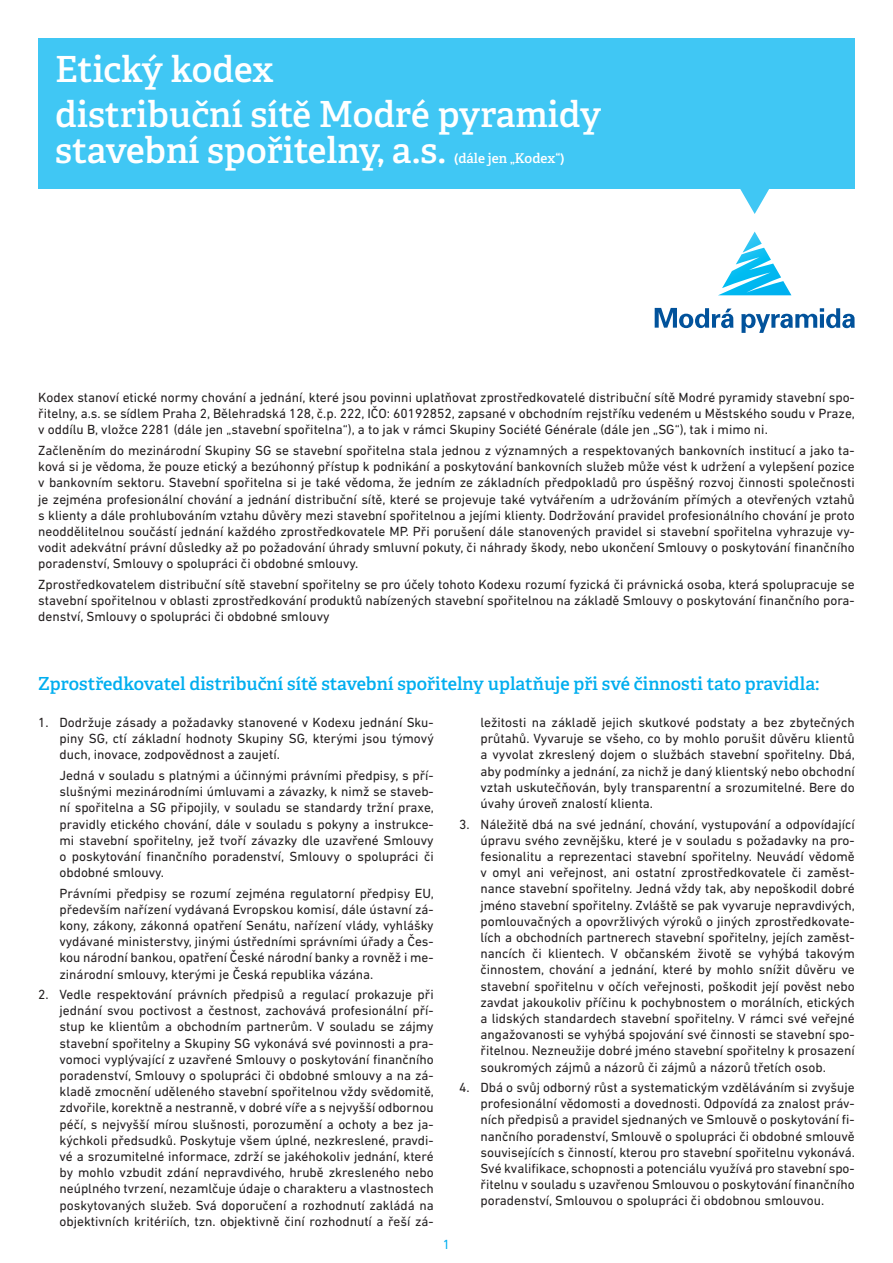
<style>
.page{position:relative;width:893px;height:1263px;background:#fff}
.page>*{position:absolute;margin:0;border:0;box-sizing:border-box;transform-origin:0 0}
.t1{font:600 36px/36px "Adelle";color:#fff}
.mezititulek{font:600 18px "Adelle";color:#00aeef}
.TEXT{font:13.5px/16.2px "DIN Next LT Pro";color:#231f20;text-align:justify}
.text_5zleva{font:13.5px/16.2px "DIN Next LT Pro";color:#231f20;text-align:justify}
.t2{font:600 13.5px "Adelle";color:#fff}
.t3{font:13.5px "DIN Next LT Pro";color:#00aeef}
</style>
<div class="page">
<div style="left:38px;top:38px;width:817px;height:150px;background:#40c7f4"></div>
<svg style="left:719px;top:232px;width:72px;height:63px"></svg>
<svg style="left:655px;top:308px;width:200px;height:25px"></svg>
<svg style="left:721px;top:188px;width:68px;height:26px"></svg>
<p class="t1" style="left:55px;top:52px;width:220px">Etický kodex</p>
<p class="t1" style="left:55px;top:97px;width:548px">distribuční sítě Modré pyramidy stavební spořitelny, a.s.</p>
<p class="t2" style="left:454px;top:150px;width:112px">(dále jen „Kodex“)</p>
<p class="TEXT" style="left:38px;top:389px;width:818px">Kodex stanoví etické normy chování a jednání, které jsou povinni uplatňovat zprostředkovatelé distribuční sítě Modré pyramidy stavební spo&shy;řitelny, a.s. se sídlem Praha 2, Bělehradská 128, č.p. 222, IČO: 60192852, zapsané v obchodním rejstříku vedeném u Městského soudu v Praze, v oddílu B, vložce 2281 (dále jen „stavební spořitelna“), a to jak v rámci Skupiny Société Générale (dále jen „SG“), tak i mimo ni.</p>
<p class="TEXT" style="left:38px;top:442px;width:818px">Začleněním do mezinárodní Skupiny SG se stavební spořitelna stala jednou z významných a respektovaných bankovních institucí a jako ta&shy;ková si je vědoma, že pouze etický a bezúhonný přístup k podnikání a poskytování bankovních služeb může vést k udržení a vylepšení pozice v bankovním sektoru. Stavební spořitelna si je také vědoma, že jedním ze základních předpokladů pro úspěšný rozvoj činnosti společnosti je zejména profesionální chování a jednání distribuční sítě, které se projevuje také vytvářením a udržováním přímých a otevřených vztahů s klienty a dále prohlubováním vztahu důvěry mezi stavební spořitelnou a jejími klienty. Dodržování pravidel profesionálního chování je proto neoddělitelnou součástí jednání každého zprostředkovatele MP. Při porušení dále stanovených pravidel si stavební spořitelna vyhrazuje vy&shy;vodit adekvátní právní důsledky až po požadování úhrady smluvní pokuty, či náhrady škody, nebo ukončení Smlouvy o poskytování finančního poradenství, Smlouvy o spolupráci či obdobné smlouvy.</p>
<p class="TEXT" style="left:38px;top:576px;width:818px">Zprostředkovatelem distribuční sítě stavební spořitelny se pro účely tohoto Kodexu rozumí fyzická či právnická osoba, která spolupracuje se stavební spořitelnou v oblasti zprostředkování produktů nabízených stavební spořitelnou na základě Smlouvy o poskytování finančního pora&shy;denství, Smlouvy o spolupráci či obdobné smlouvy</p>
<p class="mezititulek" style="left:38px;top:672px;width:783px">Zprostředkovatel distribuční sítě stavební spořitelny uplatňuje při své činnosti tato pravidla:</p>
<p class="TEXT" style="left:60px;top:714px;width:376px;text-indent:-21px">1. Dodržuje zásady a požadavky stanovené v Kodexu jednání Sku&shy;piny SG, ctí základní hodnoty Skupiny SG, kterými jsou týmový duch, inovace, zodpovědnost a zaujetí.</p>
<p class="text_5zleva" style="left:60px;top:767px;width:376px">Jedná v souladu s platnými a účinnými právními předpisy, s pří&shy;slušnými mezinárodními úmluvami a závazky, k nimž se staveb&shy;ní spořitelna a SG připojily, v souladu se standardy tržní praxe, pravidly etického chování, dále v souladu s pokyny a instrukce&shy;mi stavební spořitelny, jež tvoří závazky dle uzavřené Smlouvy o poskytování finančního poradenství, Smlouvy o spolupráci či obdobné smlouvy.</p>
<p class="text_5zleva" style="left:60px;top:885px;width:376px">Právními předpisy se rozumí zejména regulatorní předpisy EU, především nařízení vydávaná Evropskou komisí, dále ústavní zá&shy;kony, zákony, zákonná opatření Senátu, nařízení vlády, vyhlášky vydávané ministerstvy, jinými ústředními správními úřady a Čes&shy;kou národní bankou, opatření České národní banky a rovněž i me&shy;zinárodní smlouvy, kterými je Česká republika vázána.</p>
<p class="TEXT" style="left:60px;top:986px;width:376px;text-indent:-21px">2. Vedle respektování právních předpisů a regulací prokazuje při jednání svou poctivost a čestnost, zachovává profesionální pří&shy;stup ke klientům a obchodním partnerům. V souladu se zájmy stavební spořitelny a Skupiny SG vykonává své povinnosti a pra&shy;vomoci vyplývající z uzavřené Smlouvy o poskytování finančního poradenství, Smlouvy o spolupráci či obdobné smlouvy a na zá&shy;kladě zmocnění uděleného stavební spořitelnou vždy svědomitě, zdvořile, korektně a nestranně, v dobré víře a s nejvyšší odbornou péčí, s nejvyšší mírou slušnosti, porozumění a ochoty a bez ja&shy;kýchkoli předsudků. Poskytuje všem úplné, nezkreslené, pravdi&shy;vé a srozumitelné informace, zdrží se jakéhokoliv jednání, které by mohlo vzbudit zdání nepravdivého, hrubě zkresleného nebo neúplného tvrzení, nezamlčuje údaje o charakteru a vlastnostech poskytovaných služeb. Svá doporučení a rozhodnutí zakládá na objektivních kritériích, tzn. objektivně činí rozhodnutí a řeší zá-</p>
<p class="TEXT" style="left:480px;top:714px;width:376px">ležitosti na základě jejich skutkové podstaty a bez zbytečných průtahů. Vyvaruje se všeho, co by mohlo porušit důvěru klientů a vyvolat zkreslený dojem o službách stavební spořitelny. Dbá, aby podmínky a jednání, za nichž je daný klientský nebo obchodní vztah uskutečňován, byly transparentní a srozumitelné. Bere do úvahy úroveň znalostí klienta.</p>
<p class="TEXT" style="left:480px;top:816px;width:376px;text-indent:-21px">3. Náležitě dbá na své jednání, chování, vystupování a odpovídající úpravu svého zevnějšku, které je v souladu s požadavky na pro&shy;fesionalitu a reprezentaci stavební spořitelny. Neuvádí vědomě v omyl ani veřejnost, ani ostatní zprostředkovatele či zaměst&shy;nance stavební spořitelny. Jedná vždy tak, aby nepoškodil dobré jméno stavební spořitelny. Zvláště se pak vyvaruje nepravdivých, pomlouvačných a opovržlivých výroků o jiných zprostředkovate&shy;lích a obchodních partnerech stavební spořitelny, jejích zaměst&shy;nancích či klientech. V občanském životě se vyhýbá takovým činnostem, chování a jednání, které by mohlo snížit důvěru ve stavební spořitelnu v očích veřejnosti, poškodit její pověst nebo zavdat jakoukoliv příčinu k pochybnostem o morálních, etických a lidských standardech stavební spořitelny. V rámci své veřejné angažovanosti se vyhýbá spojování své činnosti se stavební spo&shy;řitelnou. Nezneužije dobré jméno stavební spořitelny k prosazení soukromých zájmů a názorů či zájmů a názorů třetích osob.</p>
<p class="TEXT" style="left:480px;top:1079px;width:376px;text-indent:-21px">4. Dbá o svůj odborný růst a systematickým vzděláváním si zvyšuje profesionální vědomosti a dovednosti. Odpovídá za znalost práv&shy;ních předpisů a pravidel sjednaných ve Smlouvě o poskytování fi&shy;nančního poradenství, Smlouvě o spolupráci či obdobné smlouvě souvisejících s činností, kterou pro stavební spořitelnu vykonává.<br>Své kvalifikace, schopnosti a potenciálu využívá pro stavební spo&shy;řitelnu v souladu s uzavřenou Smlouvou o poskytování finančního poradenství, Smlouvou o spolupráci či obdobnou smlouvou.</p>
<p class="t3" style="left:443px;top:1236px;width:9px">1</p>
</div>
